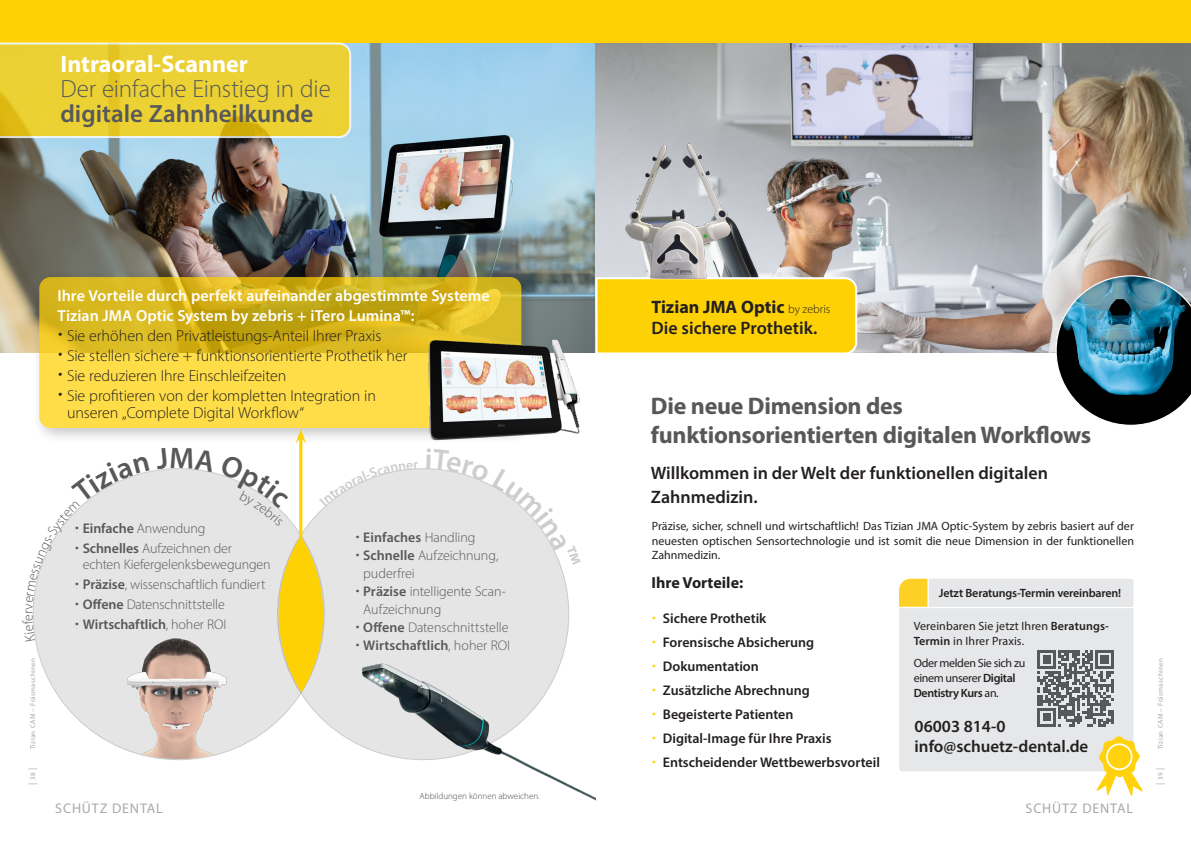
<style>
.page{position:relative;width:1191px;height:842px;background:#fff}
.page>*{position:absolute;margin:0;border:0;box-sizing:border-box;transform-origin:0 0}
.Fließtext_ohne_Flattersatzausgleich_FETT{font:300 25px "Myriad Pro";letter-spacing:-.01em;color:#57585a}
.Fließtext_ohne_Flattersatzausgleich_FETT-2{font:600 25px "Myriad Pro";color:#57585a}
.Fließtext_ohne_Flattersatzausgleich_FETT-3{font:700 24px/28.8px "Myriad Pro";letter-spacing:-.01em;color:#57585a}
.Fließtext_ohne_Flattersatzausgleich_FETT-4{font:700 24px "Myriad Pro";color:#fff}
.Fließtext_ohne_Flattersatzausgleich_FETT-5{font:600 18px/24px "Myriad Pro";color:#231f20}
.t1{font:700 18px "Myriad Pro";color:#231f20}
.Unterüberschrift{font:600 17px "Myriad Pro";color:#231f20}
.t2{font:300 16px/17px "Myriad Pro";letter-spacing:-.005em;color:#231f20}
.t3{font:600 16px "Myriad Pro";letter-spacing:.005em;color:#fff}
.t4{font:700 16px "Myriad Pro";color:#231f20}
.t5{font:300 14px/18px "Myriad Pro";letter-spacing:-.01em;color:#57585a}
.t6{font:600 14px "Myriad Pro";color:#231f20}
.t7{font:600 14px "Myriad Pro";color:#57585a}
.t8{font:14px "Myriad Pro";letter-spacing:.06em;color:#a8a9ad}
.Unterüberschrift-2{font:12px/14.4px "Myriad Pro";color:#231f20;text-align:justify}
.Unterüberschrift-3{font:12px "Myriad Pro";letter-spacing:-.03em;color:#231f20}
.Überschrift_Info-Element{font:600 12px "Myriad Pro";letter-spacing:-.015em;color:#231f20}
.Unterüberschrift-4{font:600 12px "Myriad Pro";letter-spacing:-.03em;color:#231f20}
.t9{font:300 9px "Myriad Pro";color:#4b4c4d}
.t10{font:9px "Myriad Pro";color:#a8a9ad}
.t11{font:7px "Myriad Pro";letter-spacing:.05em;color:#a8a9ad}
.s1{font-size:7px}
.s2{font-weight:600}
.s3{font-weight:300}
.s4{font-weight:300;font-size:12px}
.s5{font-weight:400}
</style>
<div class="page">
<div style="left:587px;top:0;width:604px;height:43px;background:#fed105"></div>
<div style="left:0;top:0;width:604px;height:43px;background:#fed105"></div>
<img style="left:0;top:43px;width:1191px;height:309px">
<div style="left:31px;top:269px;width:507px;height:176px;background:#231f20;opacity:.37"></div>
<svg style="left:39px;top:277px;width:482px;height:151px;background:#e7c630"></svg>
<div style="left:33px;top:469px;width:291px;height:291px;background:#e5e5e6;border-radius:50%"></div>
<svg style="left:258px;top:449px;width:312px;height:288px"></svg>
<img style="left:115px;top:638px;width:127px;height:122px">
<div style="left:279px;top:536px;width:44px;height:157px;background:#fed105;border-radius:50%"></div>
<hr style="left:299px;top:438px;width:3px;height:100px;background:#fed105">
<svg style="left:296px;top:429px;width:10px;height:14px"></svg>
<svg style="left:0;top:42px;width:352px;height:97px;background:#e9d03a"></svg>
<div style="left:594px;top:276px;width:264px;height:77px;background:#fed105"></div>
<img style="left:617px;top:121px;width:119px;height:159px">
<img style="left:1055px;top:275px;width:136px;height:150px">
<img style="left:366px;top:290px;width:282px;height:177px">
<img style="left:302px;top:626px;width:293px;height:174px">
<svg style="left:899px;top:579px;width:243px;height:217px;background:#e0dfd9"></svg>
<svg style="left:319px;top:462px;width:99px;height:44px"></svg>
<svg style="left:426px;top:448px;width:155px;height:117px"></svg>
<svg style="left:32px;top:471px;width:117px;height:171px"></svg>
<svg style="left:156px;top:449px;width:132px;height:77px"></svg>
<p class="Fließtext_ohne_Flattersatzausgleich_FETT-4" style="left:60px;top:48px;width:189px">Intraoral-Scanner</p>
<p class="Fließtext_ohne_Flattersatzausgleich_FETT" style="left:60px;top:74px;width:272px">Der einfache Einstieg in die</p>
<p class="Fließtext_ohne_Flattersatzausgleich_FETT-2" style="left:60px;top:98px;width:254px">digitale Zahnheilkunde</p>
<p class="t3" style="left:57px;top:285px;width:434px">Ihre Vorteile durch perfekt aufeinander abgestimmte Systeme</p>
<p class="t3" style="left:57px;top:305px;width:358px">Tizian JMA Optic System by zebris + iTero Lumina™:</p>
<p class="t2" style="left:67px;top:327px;width:316px">Sie erhöhen den Privatleistungs-Anteil Ihrer Praxis</p>
<p class="t2" style="left:67px;top:347px;width:342px">Sie stellen sichere + funktionsorientierte Prothetik her</p>
<p class="t2" style="left:67px;top:367px;width:221px">Sie reduzieren Ihre Einschleifzeiten</p>
<p class="t2" style="left:67px;top:387px;width:310px">Sie profitieren von der kompletten Integration in unseren „Complete Digital Workflow“</p>
<p class="t11" style="left:28px;top:749px;width:93px;rotate:-90deg">Tizian CAM – Fräsmaschinen</p>
<p class="t10" style="left:27px;top:785px;width:19px;rotate:-90deg">| <span class="s1">38</span> |</p>
<p class="t5" style="left:83px;top:519px;width:124px"><span class="s2">Einfache</span> Anwendung</p>
<p class="t5" style="left:83px;top:540px;width:189px;line-height:16px"><span class="s2">Schnelles</span> Aufzeichnen der echten Kiefergelenksbewegungen</p>
<p class="t5" style="left:83px;top:575px;width:184px"><span class="s2">Präzise</span>, wissenschaftlich fundiert</p>
<p class="t5" style="left:83px;top:595px;width:144px"><span class="s2">Offene</span> Datenschnittstelle</p>
<p class="t7" style="left:83px;top:616px;width:145px">Wirtschaftlich<span class="s3">, hoher ROI</span></p>
<p class="t8" style="left:55px;top:800px;width:109px">SCHÜTZ DENTAL</p>
<p class="t7" style="left:363px;top:529px;width:114px">Einfaches <span class="s3">Handling</span></p>
<p class="t5" style="left:363px;top:547px;width:137px"><span class="s2">Schnelle</span> Aufzeichnung, puderfrei</p>
<p class="t5" style="left:363px;top:583px;width:144px"><span class="s2">Präzise</span> intelligente Scan-<br>Aufzeichnung</p>
<p class="t5" style="left:363px;top:619px;width:147px"><span class="s2">Offene</span> Datenschnittstelle</p>
<p class="t7" style="left:363px;top:637px;width:148px">Wirtschaftlich<span class="s3">, hoher ROI</span></p>
<p class="t9" style="left:419px;top:791px;width:122px">Abbildungen können abweichen.</p>
<p class="t1" style="left:651px;top:295px;width:180px">Tizian JMA Optic <span class="s4">by zebris</span></p>
<p class="Fließtext_ohne_Flattersatzausgleich_FETT-5" style="left:651px;top:316px;width:167px">Die sichere Prothetik.</p>
<p class="Fließtext_ohne_Flattersatzausgleich_FETT-3" style="left:651px;top:391px;width:442px">Die neue Dimension des funktionsorientierten digitalen Workflows</p>
<p class="Fließtext_ohne_Flattersatzausgleich_FETT-5" style="left:651px;top:460px;width:399px">Willkommen in der Welt der funktionellen digitalen<br>Zahnmedizin.</p>
<p class="Unterüberschrift-2" style="left:652px;top:519px;width:483px">Präzise, sicher, schnell und wirtschaftlich! Das Tizian JMA Optic-System by zebris basiert auf der neuesten optischen Sensortechnologie und ist somit die neue Dimension in der funktionellen Zahnmedizin.</p>
<p class="Überschrift_Info-Element" style="left:938px;top:586px;width:184px">Jetzt Beratungs-Termin vereinbaren!</p>
<p class="Unterüberschrift-2" style="left:913px;top:618px;width:197px;line-height:15px">Vereinbaren Sie jetzt Ihren <span class="s2">Beratungs-<br>Termin</span> in Ihrer Praxis.</p>
<p class="Unterüberschrift-3" style="left:913px;top:655px;width:113px">Oder melden Sie sich zu</p>
<p class="Unterüberschrift-3" style="left:913px;top:670px;width:103px">einem unserer <span class="s2">Digital</span></p>
<p class="Unterüberschrift-4" style="left:913px;top:685px;width:86px">Dentistry Kurs <span class="s5">an.</span></p>
<p class="Unterüberschrift" style="left:914px;top:716px;width:92px">06003 814-0</p>
<p class="Unterüberschrift" style="left:914px;top:736px;width:175px">info@schuetz-dental.de</p>
<p class="t4" style="left:651px;top:572px;width:93px">Ihre Vorteile:</p>
<p class="t6" style="left:663px;top:610px;width:105px">Sichere Prothetik</p>
<p class="t6" style="left:663px;top:634px;width:153px">Forensische Absicherung</p>
<p class="t6" style="left:663px;top:658px;width:97px">Dokumentation</p>
<p class="t6" style="left:663px;top:682px;width:148px">Zusätzliche Abrechnung</p>
<p class="t6" style="left:663px;top:706px;width:132px">Begeisterte Patienten</p>
<p class="t6" style="left:663px;top:730px;width:170px">Digital-Image für Ihre Praxis</p>
<p class="t6" style="left:663px;top:754px;width:219px">Entscheidender Wettbewerbsvorteil</p>
<p class="t8" style="left:1025px;top:800px;width:109px">SCHÜTZ DENTAL</p>
<p class="t11" style="left:1156px;top:749px;width:93px;rotate:-90deg">Tizian CAM – Fräsmaschinen</p>
<p class="t10" style="left:1154px;top:785px;width:19px;rotate:-90deg">| <span class="s1">39</span> |</p>
</div>
